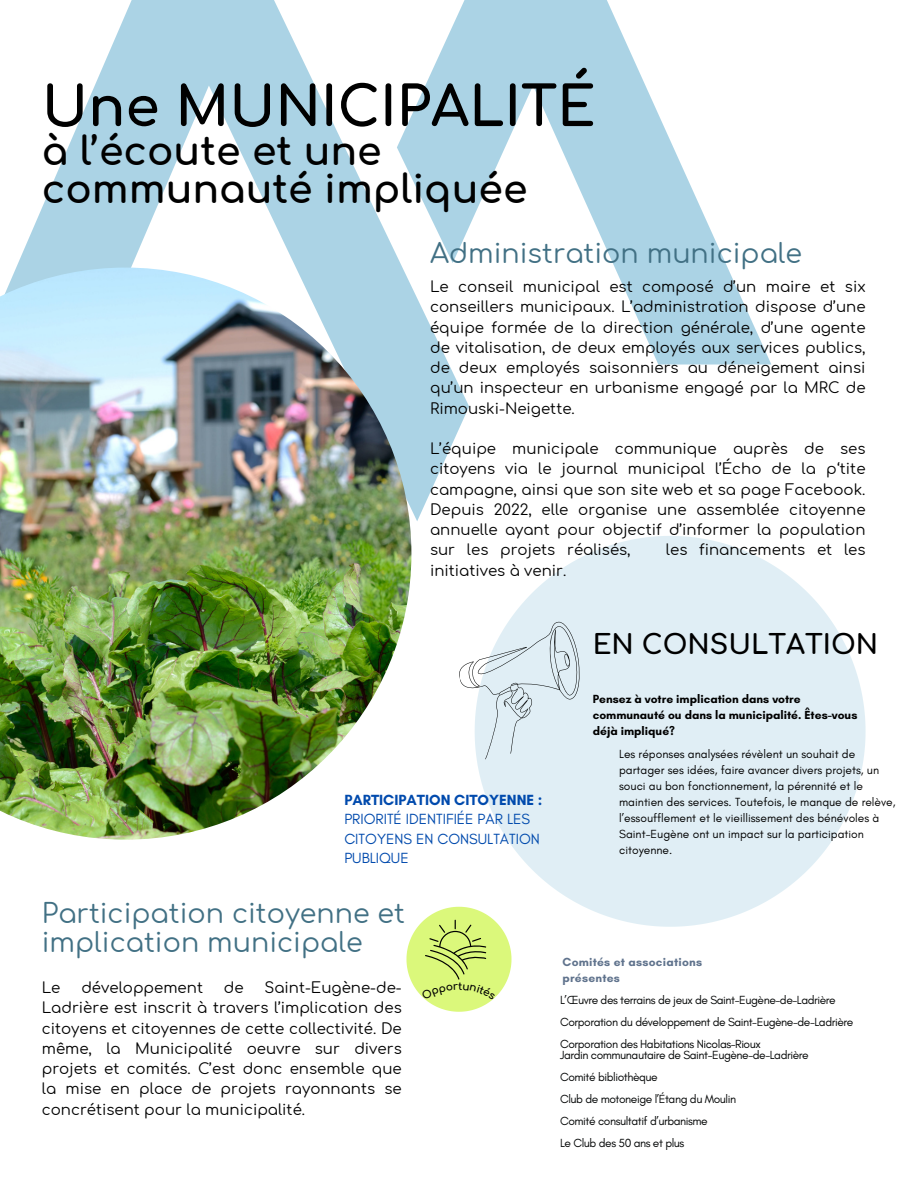
<style>
.page{position:relative;width:918px;height:1188px;background:#fff}
.page>*{position:absolute;margin:0;border:0;box-sizing:border-box;transform-origin:0 0}
.t1{font:700 54.75px "Comfortaa";color:#000}
.t2{font:700 39.3px/37.2px "Comfortaa";color:#000}
.t3{font:27px/29.2px "Comfortaa";color:#417084}
.t4{font:700 26.85px "Comfortaa";color:#000}
.t5{font:15px/20.2px "Comfortaa";color:#000;text-align:justify}
.t6{font:15px/19.2px "Glacial Indifference";color:#004aad}
.t7{font:12px "Glacial Indifference";letter-spacing:-.035em;color:#040606}
.t8{font:12px/16px "Glacial Indifference";color:#000}
.t9{font:700 12px/16px "Glacial Indifference";color:#000}
.t10{font:700 12px/16px "Glacial Indifference";letter-spacing:.02em;color:#60738d}
.s1{font-weight:700}
</style>
<div class="page">
<svg style="left:469px;top:0;width:302px;height:365px"></svg>
<svg style="left:16px;top:0;width:453px;height:521px;fill:#abd3e5"></svg>
<svg style="left:477px;top:536px;width:388px;height:390px;fill:#e0eef5"></svg>
<svg style="left:459px;top:618px;width:136px;height:144px"></svg>
<img style="left:0;top:268px;width:411px;height:572px">
<svg style="left:406px;top:907px;width:105px;height:105px"></svg>
<h1 class="t1" style="left:42px;top:78px;width:555px">Une MUNICIPALITÉ</h1>
<h2 class="t2" style="left:42px;top:134px;width:487px">à l’écoute et une communauté impliquée</h2>
<h1 class="t3" style="left:430px;top:240px;width:374px">Administration municipale</h1>
<h3 class="t5" style="left:430px;top:277px;width:437px">Le conseil municipal est composé d’un maire et six conseillers municipaux. L’administration dispose d’une équipe formée de la direction générale, d’une agente de vitalisation, de deux employés aux services publics, de deux employés saisonniers au déneigement ainsi qu’un inspecteur en urbanisme engagé par la MRC de Rimouski-Neigette.</h3>
<p class="t5" style="left:430px;top:439px;width:437px">L’équipe municipale communique auprès de ses citoyens via le journal municipal l’Écho de la p‘tite campagne, ainsi que son site web et sa page Facebook.<br>Depuis 2022, elle organise une assemblée citoyenne annuelle ayant pour objectif d’informer la population sur les projets réalisés,</p>
<p class="t5" style="left:666px;top:540px;width:201px">les financements et les</p>
<p class="t5" style="left:430px;top:561px;width:138px">initiatives à venir.</p>
<p class="t6" style="left:344px;top:791px;width:200px"><span class="s1">PARTICIPATION CITOYENNE :<br></span>PRIORITÉ IDENTIFIÉE PAR LES<br>CITOYENS EN CONSULTATION<br>PUBLIQUE</p>
<p class="t4" style="left:593px;top:631px;width:287px">EN CONSULTATION</p>
<h6 class="t9" style="left:593px;top:691px;width:266px">Pensez à votre implication dans votre communauté ou dans la municipalité. Êtes-vous déjà impliqué?</h6>
<h2 class="t8" style="left:619px;top:746px;width:278px">Les réponses analysées révèlent un souhait de partager ses idées, faire avancer divers projets, un souci au bon fonctionnement, la pérennité et le maintien des services. Toutefois, le manque de relève, l’essoufflement et le vieillissement des bénévoles à Saint-Eugène ont un impact sur la participation citoyenne.</h2>
<h5 class="t3" style="left:42px;top:900px;width:365px">Participation citoyenne et implication municipale</h5>
<h5 class="t5" style="left:42px;top:978px;width:20px">Le</h5>
<h5 class="t5" style="left:81px;top:978px;width:123px">développement</h5>
<h5 class="t5" style="left:224px;top:978px;width:21px">de</h5>
<h5 class="t5" style="left:42px;top:978px;width:361px;text-indent:223px">Saint-Eugène-de-Ladrière est inscrit à travers l’implication des citoyens et citoyennes de cette collectivité. De même, la Municipalité oeuvre sur divers projets et comités. C’est donc ensemble que la mise en place de projets rayonnants se concrétisent pour la municipalité.</h5>
<p class="t10" style="left:563px;top:954px;width:141px">Comités et associations présentes</p>
<h4 class="t7" style="left:560px;top:993px;width:277px">L’Œuvre des terrains de jeux de Saint-Eugène-de-Ladrière</h4>
<h3 class="t7" style="left:560px;top:1015px;width:295px">Corporation du développement de Saint-Eugène-de-Ladrière</h3>
<p class="t7" style="left:560px;top:1037px;width:202px">Corporation des Habitations Nicolas-Rioux</p>
<p class="t7" style="left:560px;top:1048px;width:250px">Jardin communautaire de Saint-Eugène-de-Ladrière</p>
<p class="t7" style="left:560px;top:1070px;width:99px">Comité bibliothèque</p>
<h6 class="t7" style="left:560px;top:1092px;width:178px">Club de motoneige l’Étang du Moulin</h6>
<h5 class="t7" style="left:560px;top:1114px;width:149px">Comité consultatif d’urbanisme</h5>
<p class="t7" style="left:560px;top:1136px;width:126px">Le Club des 50 ans et plus</p>
</div>
